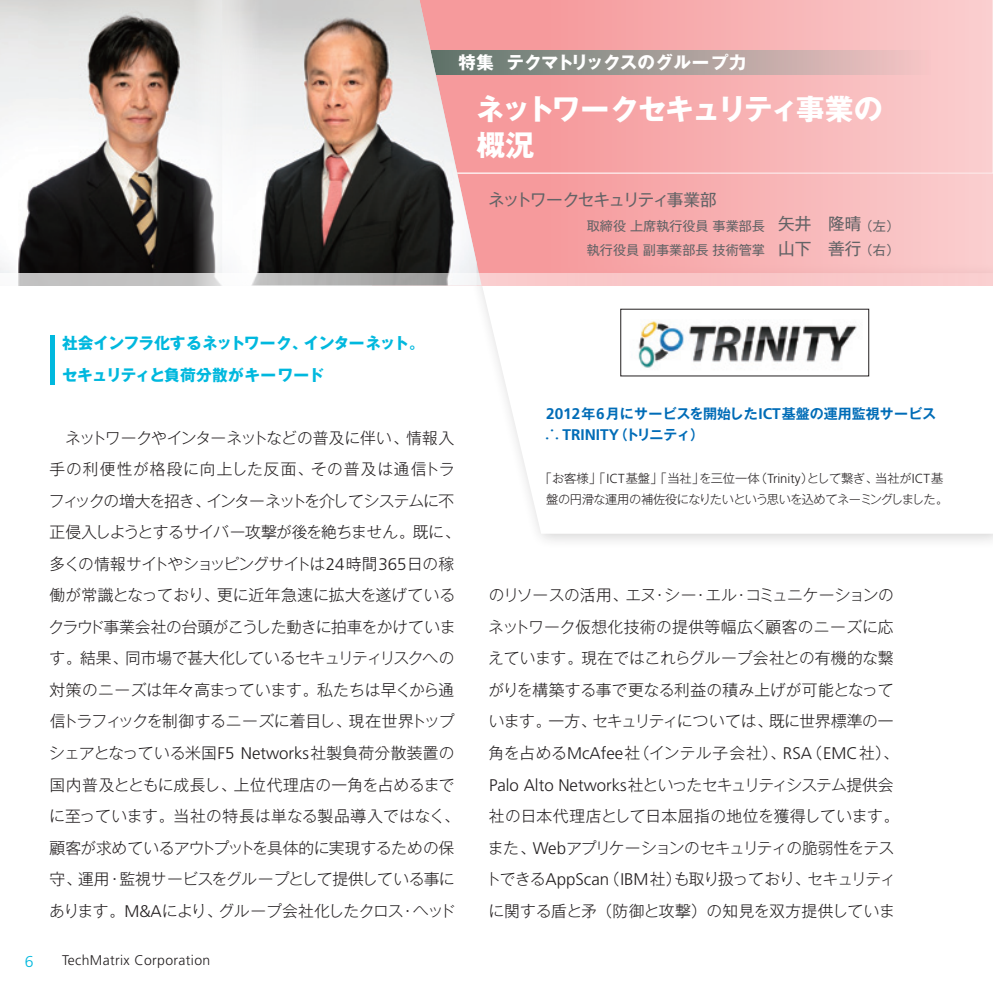
<style>
.page{position:relative;width:993px;height:993px;background:#fff}
.page>*{position:absolute;margin:0;border:0;box-sizing:border-box;transform-origin:0 0}
.t1{font:700 28.88px/35.9px "Gothic MB101 Pr 5";letter-spacing:-.08em;color:#fff}
.t2{font:700 17.5px "Gothic MB101 Pr 5";letter-spacing:-.005em;color:#fff}
.t3{font:16.62px "Gothic MB101 Pr 5";letter-spacing:-.105em;color:#636366}
.t4{font:300 15.75px/31.5px "Gothic MB101 Pr 5";letter-spacing:-.015em;color:#231f20}
.t5{font:700 15.75px/31.5px "Gothic MB101 Pr 5";letter-spacing:-.02em;color:#00b8de}
.t6{font:300 15.75px "Frutiger";color:#00b8de}
.t7{font:700 14px/21px "Gothic MB101 Pr 5 De";color:#006cb7}
.t8{font:300 14px "Frutiger";letter-spacing:.025em;color:#231f20}
.t9{font:13.12px/24.5px "Gothic MB101 Pr 5";color:#636366}
.t10{font:300 12.25px/21px "Gothic MB101 Pr 5";letter-spacing:-.045em;color:#231f20;text-align:center}
.s1{font-size:16.62px}
.s2{font-family:"Frutiger";font-size:16.8px}
.s3{font-family:"Frutiger";font-size:15.4px}
.s4{font-family:"Frutiger";font-size:13.12px}
</style>
<div class="page">
<div style="left:469px;top:262px;width:523px;height:287px;background:#231f20;opacity:.2"></div>
<svg style="left:479px;top:285px;width:513px;height:248px"></svg>
<svg style="left:481px;top:174px;width:511px;height:99px;background:#f7b0b2"></svg>
<svg style="left:481px;top:0;width:511px;height:174px;background:#f7b1b3"></svg>
<svg style="left:481px;top:50px;width:449px;height:24px;background:#b2a29e"></svg>
<svg style="left:992px;top:37px;width:1px;height:13px"></svg>
<img style="left:255px;top:0;width:221px;height:273px">
<img style="left:0;top:0;width:252px;height:273px">
<img style="left:622px;top:311px;width:244px;height:63px">
<div style="left:50px;top:335px;width:5px;height:50px;background:#00b8de"></div>
<svg style="left:18px;top:273px;width:974px;height:12px;background:#dfc5c6"></svg>
<p class="t2" style="left:458px;top:47px;width:289px">特集 テクマトリックスのグループ力</p>
<p class="t1" style="left:475px;top:89px;width:408px">ネットワークセキュリティ事業の概況</p>
<p class="t3" style="left:488px;top:185px;width:230px">ネットワークセキュリティ事業部</p>
<p class="t9" style="left:586px;top:212px;width:314px">取締役上席執行役員事業部長 <span class="s1">矢井 隆晴</span>（左）執行役員副事業部長技術管掌 <span class="s1">山下 善行</span>（右）</p>
<p class="t5" style="left:62px;top:326px;width:364px">社会インフラ化するネットワーク、インターネット。セキュリティと負荷分散がキーワード</p>
<p class="t4" style="left:49px;top:420px;width:413px;text-indent:16px">ネットワークやインターネットなどの普及に伴い、情報入手の利便性が格段に向上した反面、その普及は通信トラフィックの増大を招き、インターネットを介してシステムに不正侵入しようとするサイバー攻撃が後を絶ちません。既に、多くの情報サイトやショッピングサイトは<span class="s2">24</span>時間<span class="s2">365</span>日の稼働が常識となっており、更に近年急速に拡大を遂げているクラウド事業会社の台頭がこうした動きに拍車をかけています。結果、同市場で甚大化しているセキュリティリスクへの対策のニーズは年々高まっています。私たちは早くから通信トラフィックを制御するニーズに着目し、現在世界トップシェアとなっている米国<span class="s2">F5 Networks</span>社製負荷分散装置の国内普及とともに成長し、上位代理店の一角を占めるまでに至っています。当社の特長は単なる製品導入ではなく、顧客が求めているアウトプットを具体的に実現するための保守、運用・監視サービスをグループとして提供している事にあります。<span class="s2">M&amp;A</span>により、グループ会社化したクロス・ヘッド</p>
<p class="t6" style="left:25px;top:951px;width:10px">6</p>
<p class="t8" style="left:62px;top:952px;width:150px">TechMatrix Corporation</p>
<p class="t7" style="left:544px;top:402px;width:393px"><span class="s3">2012</span>年<span class="s3">6</span>月にサービスを開始した<span class="s3">ICT</span>基盤の運用監視サービス∴ <span class="s3">TRINITY</span>（トリニティ）</p>
<p class="t10" style="left:539px;top:466px;width:410px">「お客様」「<span class="s4">ICT</span>基盤」「当社」を三位一体（<span class="s4">Trinity</span>）として繋ぎ、当社が<span class="s4">ICT</span>基盤の円滑な運用の補佐役になりたいという思いを込めてネーミングしました。</p>
<p class="t4" style="left:485px;top:578px;width:415px">のリソースの活用、エヌ・シー・エル・コミュニケーションのネットワーク仮想化技術の提供等幅広く顧客のニーズに応えています。現在ではこれらグループ会社との有機的な繋がりを構築する事で更なる利益の積み上げが可能となっています。一方、セキュリティについては、既に世界標準の一角を占める<span class="s2">McAfee</span>社（インテル子会社）、<span class="s2">RSA</span>（<span class="s2">EMC</span>社）、<span class="s2">Palo Alto Networks</span>社といったセキュリティシステム提供会社の日本代理店として日本屈指の地位を獲得しています。また、<span class="s2">Web</span>アプリケーションのセキュリティの脆弱性をテストできる<span class="s2">AppScan</span>（<span class="s2">IBM</span>社）も取り扱っており、セキュリティに関する盾と矛（防御と攻撃）の知見を双方提供していま</p>
</div>
